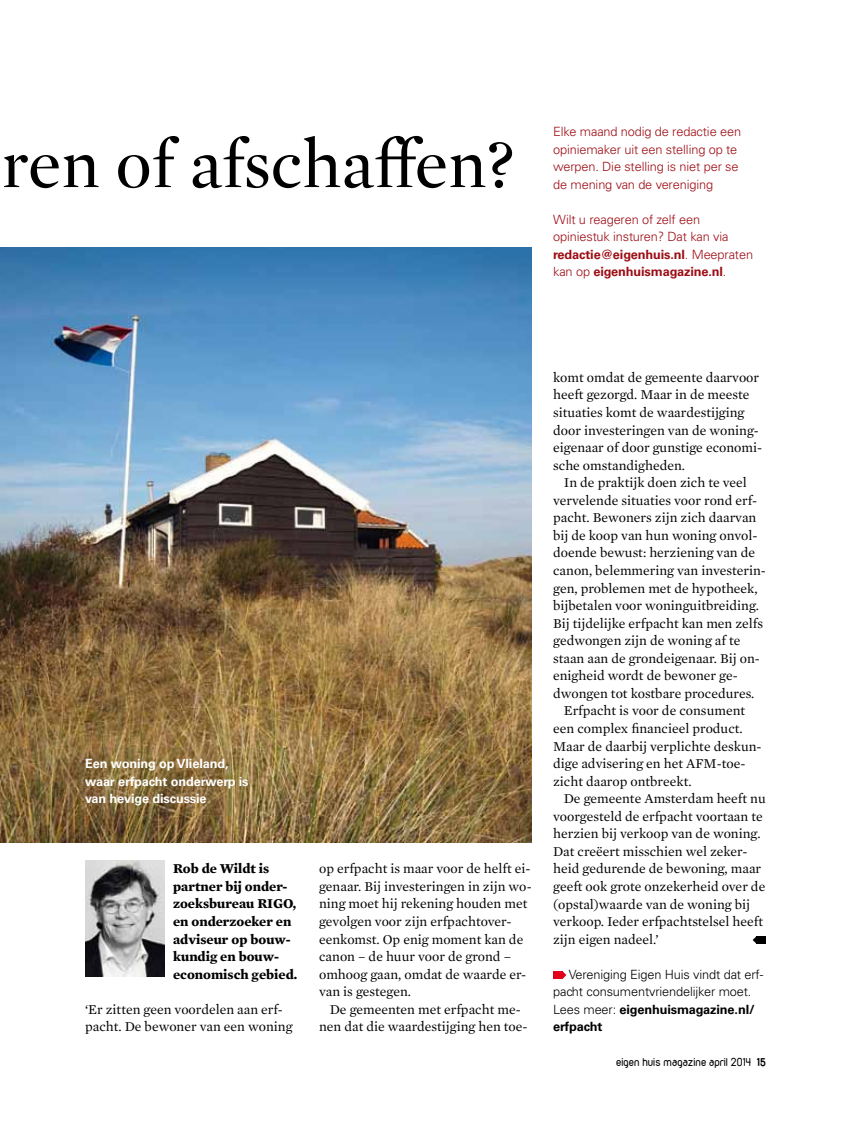
<style>
.page{position:relative;width:851px;height:1127px;background:#fff}
.page>*{position:absolute;margin:0;border:0;box-sizing:border-box;transform-origin:0 0}
.t1{font:69px "Mercury Display";color:#000}
.t2{font:13.8px/17.5px "Mercury Text G1";color:#000}
.t3{font:700 13.8px/17.5px "Mercury Text G1";color:#000}
.t4{font:300 12.75px/17.5px "Univers";letter-spacing:-.01em;color:#9d0d15}
.t5{font:300 12.75px/17.5px "Univers";letter-spacing:-.01em;color:#000}
.t6{font:700 12.75px/17.5px "Univers";letter-spacing:-.01em;color:#fff}
.t7{font:12px "VEH";color:#000}
.s1{font-weight:700}
</style>
<div class="page">
<div style="left:756px;top:936px;width:9px;height:7px;background:#000"></div>
<svg style="left:752px;top:936px;width:4px;height:7px"></svg>
<div style="left:553px;top:971px;width:9px;height:7px;background:#e2001a"></div>
<svg style="left:562px;top:971px;width:4px;height:7px"></svg>
<img style="left:85px;top:860px;width:80px;height:117px">
<img style="left:0;top:247px;width:531px;height:595px">
<p class="t1" style="left:2px;top:116px;width:513px">ren of afscha en?</p>
<p class="t4" style="left:553px;top:123px;width:189px">Elke maand nodig de redactie een opiniemaker uit een stelling op te werpen. Die stelling is niet per se de mening van de vereniging</p>
<p class="t4" style="left:553px;top:211px;width:201px">Wilt u reageren of zelf een opiniestuk insturen? Dat kan via <span class="s1">redactie@eigenhuis.nl</span>. Meepraten kan op <span class="s1">eigenhuismagazine.nl</span>.</p>
<p class="t6" style="left:85px;top:755px;width:165px">Een woning op Vlieland, waar erfpacht onderwerp is van hevige discussie</p>
<p class="t3" style="left:173px;top:859px;width:126px">Rob de Wildt is partner bij onder&shy;zoeksbureau RIGO, en onderzoeker en adviseur op bouw&shy;kundig en bouw&shy;economisch gebied.</p>
<p class="t2" style="left:85px;top:999px;width:209px">‘Er zitten geen voordelen aan erf&shy;pacht. De bewoner van een woning</p>
<p class="t2" style="left:319px;top:859px;width:213px">op erfpacht is maar voor de helft ei-</p>
<p class="t2" style="left:319px;top:877px;width:214px">genaar. Bij investeringen in zijn wo-</p>
<p class="t2" style="left:319px;top:894px;width:210px">ning moet hij rekening houden met</p>
<p class="t2" style="left:319px;top:912px;width:194px">gevolgen voor zijn erfpachtover-</p>
<p class="t2" style="left:319px;top:929px;width:206px">eenkomst. Op enig moment kan de</p>
<p class="t2" style="left:319px;top:947px;width:193px">canon – de huur voor de grond –</p>
<p class="t2" style="left:319px;top:964px;width:209px">omhoog gaan, omdat de waarde er-</p>
<p class="t2" style="left:319px;top:982px;width:93px">van is gestegen.</p>
<p class="t2" style="left:330px;top:1000px;width:192px">De gemeenten met erfpacht me-</p>
<p class="t2" style="left:319px;top:1017px;width:210px">nen dat die waardestijging hen toe-</p>
<p class="t2" style="left:553px;top:368px;width:207px">komt omdat de gemeente daarvoor</p>
<p class="t2" style="left:553px;top:385px;width:198px">heeft gezorgd. Maar in de meeste</p>
<p class="t2" style="left:553px;top:403px;width:193px">situaties komt de waardestijging</p>
<p class="t2" style="left:553px;top:420px;width:207px">door investeringen van de woning-</p>
<p class="t2" style="left:553px;top:438px;width:210px">eigenaar of door gunstige economi-</p>
<p class="t2" style="left:553px;top:456px;width:133px">sche omstandigheden.</p>
<p class="t2" style="left:563px;top:473px;width:184px">In de praktijk doen zich te veel</p>
<p class="t2" style="left:553px;top:491px;width:205px">vervelende situaties voor rond erf-</p>
<p class="t2" style="left:553px;top:508px;width:205px">pacht. Bewoners zijn zich daarvan</p>
<p class="t2" style="left:553px;top:526px;width:206px">bij de koop van hun woning onvol-</p>
<p class="t2" style="left:553px;top:543px;width:203px">doende bewust: herziening van de</p>
<p class="t2" style="left:553px;top:561px;width:214px">canon, belemmering van investerin-</p>
<p class="t2" style="left:553px;top:578px;width:206px">gen, problemen met de hypotheek,</p>
<p class="t2" style="left:553px;top:596px;width:207px">bijbetalen voor woninguitbreiding.</p>
<p class="t2" style="left:553px;top:613px;width:211px">Bij tijdelijke erfpacht kan men zelfs</p>
<p class="t2" style="left:553px;top:631px;width:189px">gedwongen zijn de woning af te</p>
<p class="t2" style="left:553px;top:649px;width:208px">staan aan de grondeigenaar. Bij on-</p>
<p class="t2" style="left:553px;top:666px;width:186px">enigheid wordt de bewoner ge-</p>
<p class="t2" style="left:553px;top:684px;width:203px">dwongen tot kostbare procedures.</p>
<p class="t2" style="left:563px;top:701px;width:183px">Erfpacht is voor de consument</p>
<p class="t2" style="left:553px;top:719px;width:191px">een complex financieel product.</p>
<p class="t2" style="left:553px;top:736px;width:210px">Maar de daarbij verplichte deskun-</p>
<p class="t2" style="left:553px;top:754px;width:194px">dige advisering en het AFM-toe-</p>
<p class="t2" style="left:553px;top:771px;width:140px">zicht daarop ontbreekt.</p>
<p class="t2" style="left:563px;top:789px;width:203px">De gemeente Amsterdam heeft nu</p>
<p class="t2" style="left:553px;top:807px;width:211px">voorgesteld de erfpacht voortaan te</p>
<p class="t2" style="left:553px;top:824px;width:209px">herzien bij verkoop van de woning.</p>
<p class="t2" style="left:553px;top:842px;width:196px">Dat creëert misschien wel zeker-</p>
<p class="t2" style="left:553px;top:859px;width:209px">heid gedurende de bewoning, maar</p>
<p class="t2" style="left:553px;top:877px;width:214px">geeft ook grote onzekerheid over de</p>
<p class="t2" style="left:553px;top:894px;width:198px">(opstal)waarde van de woning bij</p>
<p class="t2" style="left:553px;top:912px;width:211px">verkoop. Ieder erfpachtstelsel heeft</p>
<p class="t2" style="left:553px;top:929px;width:107px">zijn eigen nadeel.’</p>
<p class="t5" style="left:553px;top:965px;width:211px;text-indent:16px">Vereniging Eigen Huis vindt dat erf&shy;pacht consumentvriendelijker moet.<br>Lees meer: <span class="s1">eigenhuismagazine.nl/ erfpacht</span></p>
<p class="t7" style="left:616px;top:1056px;width:151px">eigen huis magazine april 2014 <span class="s1">15</span></p>
</div>
